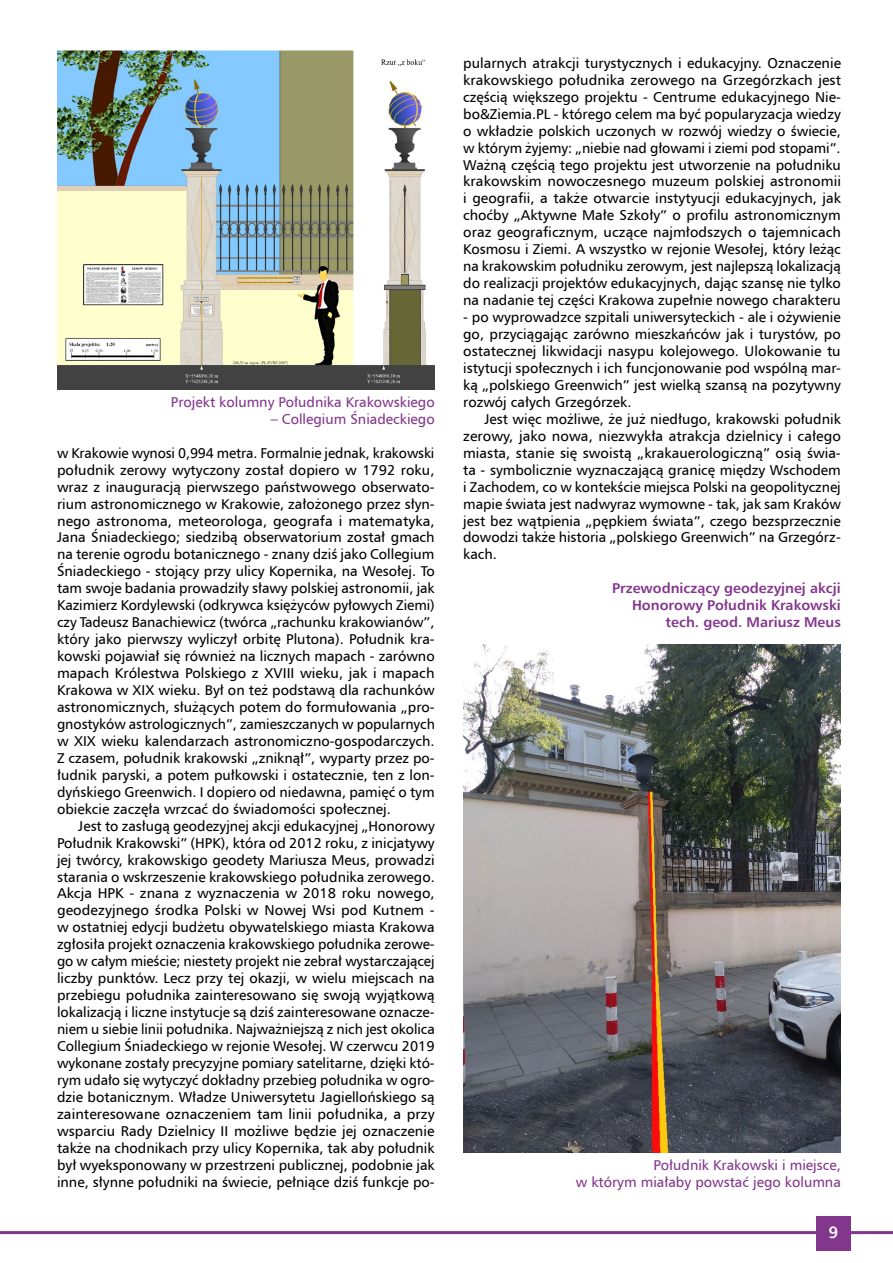
<style>
.page{position:relative;width:893px;height:1263px;background:#fff}
.page>*{position:absolute;margin:0;border:0;box-sizing:border-box;transform-origin:0 0}
.t1{font:700 16.5px "Humnst 777 EU";color:#fff}
.t2{font:14.25px/17px "Humnst 777 EU";color:#000;text-align:justify}
.t3{font:14.25px/17px "Humnst 777 EU";color:#82368c;text-align:right}
.t4{font:700 14.25px/17px "Humnst 777 EU";color:#82368c;text-align:right}
</style>
<div class="page">
<hr style="left:0;top:1231px;width:893px;height:3px;background:#82368c">
<div style="left:816px;top:1216px;width:34px;height:34px;background:#82368c"></div>
<img style="left:463px;top:644px;width:378px;height:509px">
<img style="left:57px;top:51px;width:378px;height:339px">
<p class="t3" style="left:171px;top:393px;width:265px">Projekt kolumny Południka Krakowskiego</p>
<p class="t3" style="left:271px;top:410px;width:165px">– Collegium Śniadeckiego</p>
<p class="t2" style="left:57px;top:444px;width:379px">w Krakowie wynosi 0,994 metra. Formalnie jednak, krakowski południk zerowy wytyczony został dopiero w 1792 roku, wraz z inauguracją pierwszego państwowego obserwato&shy;rium astronomicznego w Krakowie, założonego przez słyn&shy;nego astronoma, meteorologa, geografa i matematyka, Jana Śniadeckiego; siedzibą obserwatorium został gmach na terenie ogrodu botanicznego - znany dziś jako Collegium Śniadeckiego - stojący przy ulicy Kopernika, na Wesołej. To tam swoje badania prowadziły sławy polskiej astronomii, jak Kazimierz Kordylewski (odkrywca księżyców pyłowych Ziemi) czy Tadeusz Banachiewicz (twórca „rachunku krakowianów”, który jako pierwszy wyliczył orbitę Plutona). Południk kra&shy;kowski pojawiał się również na licznych mapach - zarówno mapach Królestwa Polskiego z XVIII wieku, jak i mapach Krakowa w XIX wieku. Był on też podstawą dla rachunków astronomicznych, służących potem do formułowania „pro&shy;gnostyków astrologicznych”, zamieszczanych w popularnych w XIX wieku kalendarzach astronomiczno-gospodarczych.<br>Z czasem, południk krakowski „zniknął”, wyparty przez po&shy;łudnik paryski, a potem pułkowski i ostatecznie, ten z lon&shy;dyńskiego Greenwich. I dopiero od niedawna, pamięć o tym obiekcie zaczęła wrzcać do świadomości społecznej.</p>
<p class="t2" style="left:57px;top:817px;width:379px;text-indent:21px">Jest to zasługą geodezyjnej akcji edukacyjnej „Honorowy Południk Krakowski” (HPK), która od 2012 roku, z inicjatywy jej twórcy, krakowskigo geodety Mariusza Meus, prowadzi starania o wskrzeszenie krakowskiego południka zerowego.<br>Akcja HPK - znana z wyznaczenia w 2018 roku nowego, geodezyjnego środka Polski w Nowej Wsi pod Kutnem - w ostatniej edycji budżetu obywatelskiego miasta Krakowa zgłosiła projekt oznaczenia krakowskiego południka zerowe&shy;go w całym mieście; niestety projekt nie zebrał wystarczającej liczby punktów. Lecz przy tej okazji, w wielu miejscach na przebiegu południka zainteresowano się swoją wyjątkową lokalizacją i liczne instytucje są dziś zainteresowane oznacze&shy;niem u siebie linii południka. Najważniejszą z nich jest okolica Collegium Śniadeckiego w rejonie Wesołej. W czerwcu 2019 wykonane zostały precyzyjne pomiary satelitarne, dzięki któ&shy;rym udało się wytyczyć dokładny przebieg południka w ogro&shy;dzie botanicznym. Władze Uniwersytetu Jagiellońskiego są zainteresowane oznaczeniem tam linii południka, a przy wsparciu Rady Dzielnicy II możliwe będzie jej oznaczenie także na chodnikach przy ulicy Kopernika, tak aby południk był wyeksponowany w przestrzeni publicznej, podobnie jak inne, słynne południki na świecie, pełniące dziś funkcje po-</p>
<p class="t2" style="left:463px;top:54px;width:379px">pularnych atrakcji turystycznych i edukacyjny. Oznaczenie krakowskiego południka zerowego na Grzegórzkach jest częścią większego projektu - Centrume edukacyjnego Nie&shy;bo&amp;Ziemia.PL - którego celem ma być popularyzacja wiedzy o wkładzie polskich uczonych w rozwój wiedzy o świecie, w którym żyjemy: „niebie nad głowami i ziemi pod stopami”.<br>Ważną częścią tego projektu jest utworzenie na południku krakowskim nowoczesnego muzeum polskiej astronomii i geografii, a także otwarcie instytyucji edukacyjnych, jak choćby „Aktywne Małe Szkoły” o profilu astronomicznym oraz geograficznym, uczące najmłodszych o tajemnicach Kosmosu i Ziemi. A wszystko w rejonie Wesołej, który leżąc na krakowskim południku zerowym, jest najlepszą lokalizacją do realizacji projektów edukacyjnych, dając szansę nie tylko na nadanie tej części Krakowa zupełnie nowego charakteru</p>
<p class="t2" style="left:463px;top:308px;width:379px">- po wyprowadzce szpitali uniwersyteckich - ale i ożywienie go, przyciągając zarówno mieszkańców jak i turystów, po ostatecznej likwidacji nasypu kolejowego. Ulokowanie tu istytucji społecznych i ich funcjonowanie pod wspólną mar&shy;ką „polskiego Greenwich” jest wielką szansą na pozytywny rozwój całych Grzegórzek.</p>
<p class="t2" style="left:463px;top:410px;width:379px;text-indent:21px">Jest więc możliwe, że już niedługo, krakowski południk zerowy, jako nowa, niezwykła atrakcja dzielnicy i całego miasta, stanie się swoistą „krakauerologiczną” osią świa&shy;ta - symbolicznie wyznaczającą granicę między Wschodem i Zachodem, co w kontekście miejsca Polski na geopolitycznej mapie świata jest nadwyraz wymowne - tak, jak sam Kraków jest bez wątpienia „pępkiem świata”, czego bezsprzecznie dowodzi także historia „polskiego Greenwich” na Grzegórz&shy;kach.</p>
<p class="t4" style="left:612px;top:580px;width:230px">Przewodniczący geodezyjnej akcji<br>Honorowy Południk Krakowski tech. geod. Mariusz Meus</p>
<p class="t3" style="left:576px;top:1156px;width:267px">Południk Krakowski i miejsce,<br>w którym miałaby powstać jego kolumna</p>
<p class="t1" style="left:828px;top:1222px;width:11px">9</p>
</div>
